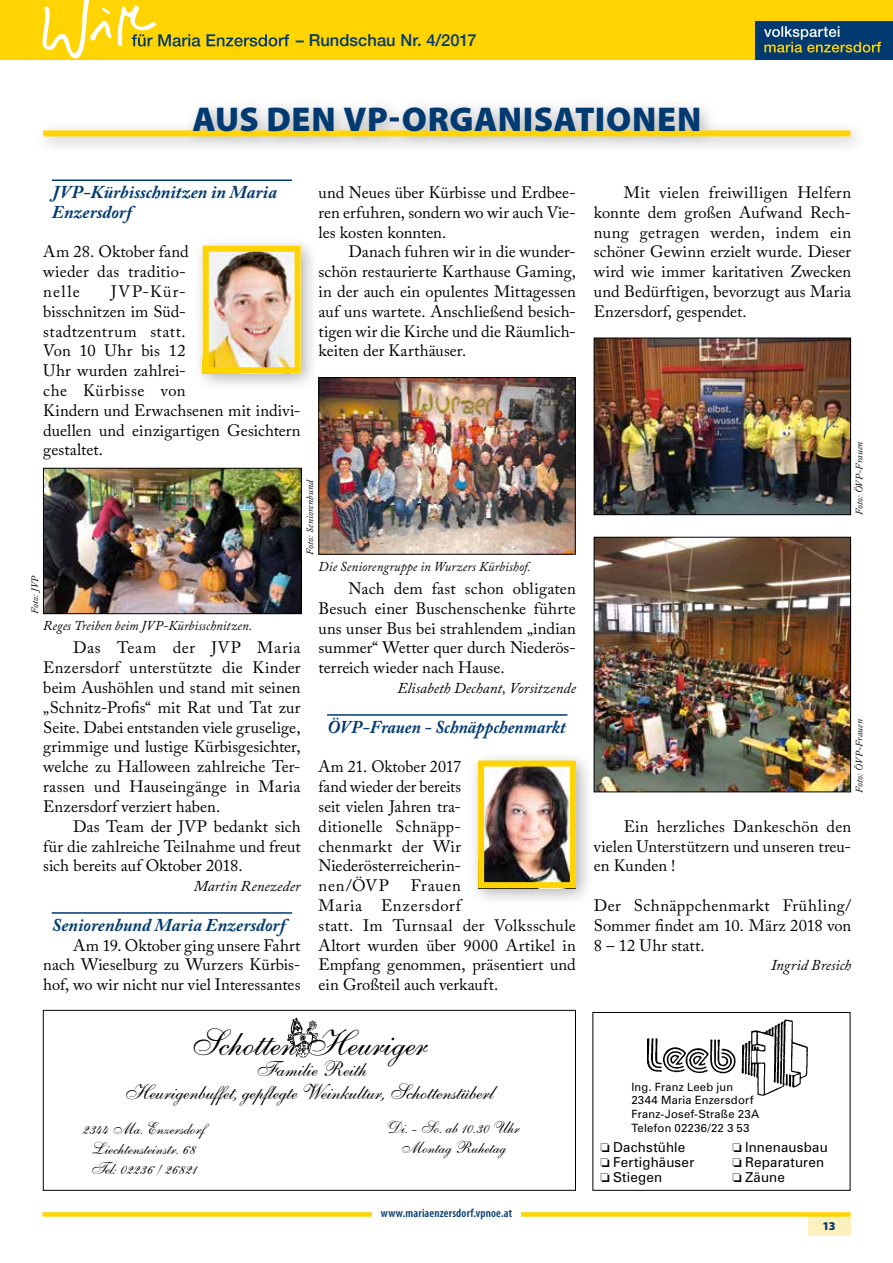
<style>
.page{position:relative;width:893px;height:1263px;background:#fff}
.page>*{position:absolute;margin:0;border:0;box-sizing:border-box;transform-origin:0 0}
.t1{font:36.3px "Shelley Allegro BT";color:#000}
.t2{font:900 34.5px "Myriad Pro";letter-spacing:.015em;color:#003a70}
.t3{font:21.15px/22.6px "Shelley Allegro BT";color:#000;text-align:center}
.t4{font:italic 700 18px/19.8px "Adobe Caslon Pro";color:#003a70}
.t5{font:italic 700 18px "Adobe Caslon Pro";color:#003a70;scale:.96 1}
.t6{font:16.65px/20px "Shelley Allegro BT";color:#000;text-align:center}
.t7{font:16.5px/19.8px "Adobe Caslon Pro";letter-spacing:.005em;color:#000;text-align:justify}
.t8{font:500 16.5px "Helvetica Neue";letter-spacing:.005em;color:#003a70}
.t9{font:italic 15px "Adobe Caslon Pro";letter-spacing:.005em;color:#000}
.t10{font:13.65px "Zurich BT";letter-spacing:.015em;color:#000}
.t11{font:italic 13.5px "Adobe Caslon Pro";letter-spacing:.01em;color:#000;scale:.96 1}
.t12{font:600 condensed 12px "Myriad Pro";letter-spacing:.015em;color:#003a70}
.t13{font:900 12px "Myriad Pro";color:#003a70}
.t14{font:11.4px/13.6px "Zurich BT";letter-spacing:.02em;color:#000}
.t15{font:italic 9.75px "Adobe Caslon Pro";letter-spacing:.015em;color:#000}
</style>
<div class="page">
<div style="left:0;top:0;width:893px;height:59px;background:#ffd400"></div>
<div style="left:755px;top:21px;width:138px;height:38px;background:#003a70"></div>
<svg style="left:764px;top:26px;width:117px;height:27px"></svg>
<hr style="left:0;top:21px;width:1px;height:38px;background:#003a70">
<svg style="left:41px;top:0;width:248px;height:60px"></svg>
<div style="left:808px;top:1214px;width:42px;height:21px;background:#fff0bd"></div>
<div style="left:43px;top:1212px;width:807px;height:5px;background:#ffd400"></div>
<div style="left:372px;top:1203px;width:149px;height:20px;background:#fff"></div>
<img style="left:287px;top:1017px;width:31px;height:41px">
<div style="left:43px;top:1010px;width:533px;height:181px;border:1px solid #000"></div>
<hr style="left:52px;top:179px;width:240px;height:2px;background:#003a70">
<hr style="left:52px;top:912px;width:240px;height:2px;background:#003a70">
<img style="left:45px;top:470px;width:255px;height:142px">
<div style="left:43px;top:468px;width:259px;height:146px;border:1px solid #000"></div>
<hr style="left:327px;top:714px;width:240px;height:2px;background:#003a70">
<img style="left:321px;top:379px;width:252px;height:173px">
<div style="left:319px;top:377px;width:256px;height:177px;border:1px solid #000"></div>
<img style="left:596px;top:340px;width:253px;height:173px">
<div style="left:594px;top:338px;width:257px;height:177px;border:1px solid #000"></div>
<img style="left:596px;top:539px;width:253px;height:251px">
<div style="left:594px;top:537px;width:257px;height:255px;border:1px solid #000"></div>
<div style="left:193px;top:236px;width:126px;height:156px;background:#000;opacity:.3"></div>
<img style="left:210px;top:253px;width:84px;height:113px">
<div style="left:203px;top:246px;width:98px;height:127px;border:6px solid #ffd400"></div>
<div style="left:468px;top:750px;width:126px;height:156px;background:#000;opacity:.3"></div>
<img style="left:485px;top:767px;width:84px;height:114px">
<div style="left:478px;top:760px;width:98px;height:128px;border:6px solid #ffd400"></div>
<div style="left:34px;top:98px;width:834px;height:57px;background:#000;opacity:.3"></div>
<div style="left:43px;top:130px;width:807px;height:6px;background:#ffd400"></div>
<div style="left:592px;top:1012px;width:258px;height:179px;border:1px solid #000"></div>
<img style="left:647px;top:1019px;width:161px;height:77px">
<p class="t8" style="left:296px;top:27px;width:182px">– Rundschau Nr. 4/2017</p>
<h2 class="t2" style="left:192px;top:96px;width:510px">AUS DEN VP-ORGANISATIONEN</h2>
<p class="t4" style="left:52px;top:182px;width:227px">JVP-Kürbisschnitzen in Maria<br>Enzersdorf</p>
<p class="t7" style="left:43px;top:242px;width:147px;text-align:left">Am 28. Oktober fand wieder das traditio&shy;nelle</p>
<p class="t7" style="left:43px;top:281px;width:259px;text-align:left;text-indent:68px">JVP-Kür-<br>bisschnitzen im Süd-<br>stadtzentrum statt.<br>Von 10 Uhr bis 12<br>Uhr wurden zahlrei-<br>che Kürbisse von<br>Kindern und Erwachsenen mit indivi&shy;duellen und einzigartigen Gesichtern gestaltet.</p>
<p class="t7" style="left:319px;top:182px;width:259px">und Neues über Kürbisse und Erdbee&shy;ren erfuhren, sondern wo wir auch Vie&shy;les kosten konnten.</p>
<p class="t7" style="left:319px;top:242px;width:259px;text-indent:30px">Danach fuhren wir in die wunder&shy;schön restaurierte Karthause Gaming, in der auch ein opulentes Mittagessen auf uns wartete. Anschließend besich&shy;tigen wir die Kirche und die Räumlich&shy;keiten der Karthäuser.</p>
<p class="t15" style="left:304px;top:555px;width:77px;rotate:-90deg">Foto: Seniorenbund</p>
<p class="t15" style="left:29px;top:614px;width:40px;rotate:-90deg">Foto: JVP</p>
<p class="t11" style="left:43px;top:617px;width:219px">Reges Treiben beim JVP-Kürbisschnitzen.</p>
<p class="t7" style="left:43px;top:638px;width:259px;text-indent:30px">Das Team der JVP Maria Enzersdorf unterstützte die Kinder beim Aushöhlen und stand mit seinen „Schnitz-Profis“ mit Rat und Tat zur Seite. Dabei entstanden viele gruselige, grimmige und lustige Kürbisgesichter, welche zu Halloween zahlreiche Ter&shy;rassen und Hauseingänge in Maria Enzersdorf verziert haben.</p>
<p class="t7" style="left:43px;top:816px;width:259px;text-indent:30px">Das Team der JVP bedankt sich für die zahlreiche Teilnahme und freut sich bereits auf Oktober 2018.</p>
<p class="t9" style="left:194px;top:877px;width:108px">Martin Renezeder</p>
<p class="t4" style="left:52px;top:914px;width:235px">Seniorenbund Maria Enzersdorf</p>
<p class="t7" style="left:43px;top:935px;width:259px;text-indent:30px">Am 19. Oktober ging unsere Fahrt nach Wieselburg zu Wurzers Kürbis&shy;hof, wo wir nicht nur viel Interessantes</p>
<p class="t11" style="left:319px;top:558px;width:223px">Die Seniorengruppe in Wurzers Kürbishof.</p>
<p class="t7" style="left:319px;top:578px;width:259px;text-indent:30px">Nach dem fast schon obligaten Besuch einer Buschenschenke führte uns unser Bus bei strahlendem „indian summer“ Wetter quer durch Niederös&shy;terreich wieder nach Hause.</p>
<p class="t9" style="left:397px;top:679px;width:180px">Elisabeth Dechant, Vorsitzende</p>
<p class="t5" style="left:327px;top:716px;width:250px">ÖVP-Frauen - Schnäppchenmarkt</p>
<p class="t7" style="left:319px;top:757px;width:144px">Am 21. Oktober 2017 fand wieder der bereits seit vielen Jahren tra&shy;ditionelle Schnäpp&shy;chenmarkt der Wir Niederösterreicherin&shy;nen/ÖVP</p>
<p class="t7" style="left:319px;top:875px;width:259px;text-align:left;text-indent:92px">Frauen<br>Maria Enzersdorf<br>statt. Im Turnsaal der Volksschule<br>Altort wurden über 9000 Artikel in<br>Empfang genommen, präsentiert und ein Großteil auch verkauft.</p>
<h1 class="t1" style="left:191px;top:1020px;width:238px">Schotten Heuriger</h1>
<p class="t3" style="left:124px;top:1058px;width:371px">Familie Reith<br>Heurigenbuffet, gepflegte Weinkultur, Schottenstüberl</p>
<p class="t6" style="left:83px;top:1119px;width:124px">2344 Ma. Enzersdorf<br>Liechtensteinstr. 68<br>Tel: 02236 / 26821</p>
<p class="t6" style="left:387px;top:1118px;width:134px">Di. - So. ab 10.30 Uhr<br>Montag Ruhetag</p>
<p class="t12" style="left:381px;top:1206px;width:133px">www.mariaenzersdorf.vpnoe.at</p>
<p class="t7" style="left:594px;top:182px;width:259px;text-indent:30px">Mit vielen freiwilligen Helfern konnte dem großen Aufwand Rech&shy;nung getragen werden, indem ein schöner Gewinn erzielt wurde. Dieser wird wie immer karitativen Zwecken und Bedürftigen, bevorzugt aus Maria Enzersdorf, gespendet.</p>
<p class="t15" style="left:854px;top:515px;width:75px;rotate:-90deg">Foto: ÖVP-Frauen</p>
<p class="t15" style="left:854px;top:793px;width:75px;rotate:-90deg">Foto: ÖVP-Frauen</p>
<p class="t7" style="left:594px;top:816px;width:259px;text-indent:30px">Ein herzliches Dankeschön den vielen Unterstützern und unseren treu&shy;en Kunden !</p>
<p class="t7" style="left:594px;top:895px;width:259px">Der Schnäppchenmarkt Frühling/ Sommer findet am 10. März 2018 von 8 – 12 Uhr statt.</p>
<p class="t9" style="left:771px;top:956px;width:82px">Ingrid Bresich</p>
<p class="t14" style="left:631px;top:1080px;width:129px">Ing. Franz Leeb jun<br>2344 Maria Enzersdorf<br>Franz-Josef-Straße 23A<br>Telefon 02236/22 3 53</p>
<p class="t10" style="left:600px;top:1138px;width:86px">❏ Dachstühle</p>
<p class="t10" style="left:732px;top:1138px;width:97px">❏ Innenausbau</p>
<p class="t10" style="left:600px;top:1154px;width:95px">❏ Fertighäuser</p>
<p class="t10" style="left:732px;top:1154px;width:94px">❏ Reparaturen</p>
<p class="t10" style="left:600px;top:1169px;width:63px">❏ Stiegen</p>
<p class="t10" style="left:732px;top:1169px;width:54px">❏ Zäune</p>
<p class="t13" style="left:822px;top:1218px;width:15px">13</p>
</div>
